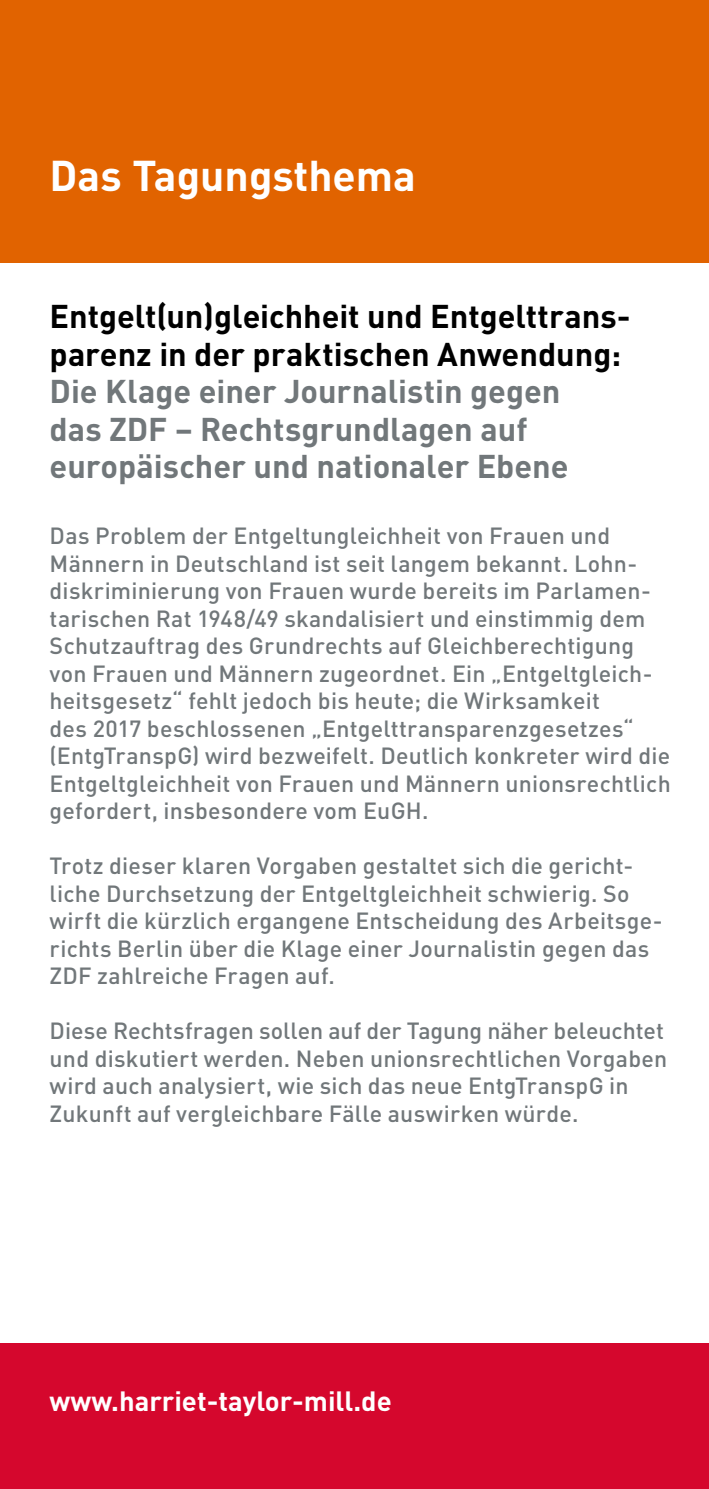
<style>
.page{position:relative;width:709px;height:1489px;background:#fff}
.page>*{position:absolute;margin:0;border:0;box-sizing:border-box;transform-origin:0 0}
.t1{font:700 42.5px "DIN";color:#fff}
.t2{font:700 32.5px/37.5px "DIN";color:#71777a}
.t3{font:700 32.5px/37.5px "DIN";color:#000}
.t4{font:700 27.5px "DIN";color:#fff}
.t5{font:500 23px/27.5px "DIN";letter-spacing:.01em;color:#71777a}
</style>
<div class="page">
<div style="left:0;top:0;width:709px;height:262px;background:#e16300"></div>
<div style="left:0;top:1342px;width:709px;height:146px;background:#d5072d"></div>
<h1 class="t1" style="left:50px;top:148px;width:368px">Das Tagungsthema</h1>
<h2 class="t3" style="left:50px;top:296px;width:582px">Entgelt(un)gleichheit und Entgelttrans&shy;parenz in der praktischen Anwendung:</h2>
<h2 class="t2" style="left:50px;top:371px;width:520px">Die Klage einer Journalistin gegen das ZDF – Rechtsgrundlagen auf europäischer und nationaler Ebene</h2>
<p class="t5" style="left:50px;top:521px;width:622px">Das Problem der Entgeltungleichheit von Frauen und Männern in Deutschland ist seit langem bekannt. Lohn&shy;diskriminierung von Frauen wurde bereits im Parlamen&shy;tarischen Rat 1948/49 skandalisiert und einstimmig dem Schutzauftrag des Grundrechts auf Gleichberechtigung von Frauen und Männern zugeordnet. Ein „Entgeltgleich&shy;heitsgesetz“ fehlt jedoch bis heute; die Wirksamkeit<br>des 2017 beschlossenen „Entgelttransparenzgesetzes“ (EntgTranspG) wird bezweifelt. Deutlich konkreter wird die Entgeltgleichheit von Frauen und Männern unionsrechtlich gefordert, insbesondere vom EuGH.</p>
<p class="t5" style="left:50px;top:851px;width:614px">Trotz dieser klaren Vorgaben gestaltet sich die gericht&shy;liche Durchsetzung der Entgeltgleichheit schwierig. So wirft die kürzlich ergangene Entscheidung des Arbeitsge&shy;richts Berlin über die Klage einer Journalistin gegen das ZDF zahlreiche Fragen auf.</p>
<p class="t5" style="left:50px;top:1016px;width:619px">Diese Rechtsfragen sollen auf der Tagung näher beleuchtet und diskutiert werden. Neben unionsrechtlichen Vorgaben wird auch analysiert, wie sich das neue EntgTranspG in Zukunft auf vergleichbare Fälle auswirken würde.</p>
<p class="t4" style="left:50px;top:1382px;width:344px">www.harriet-taylor-mill.de</p>
</div>
